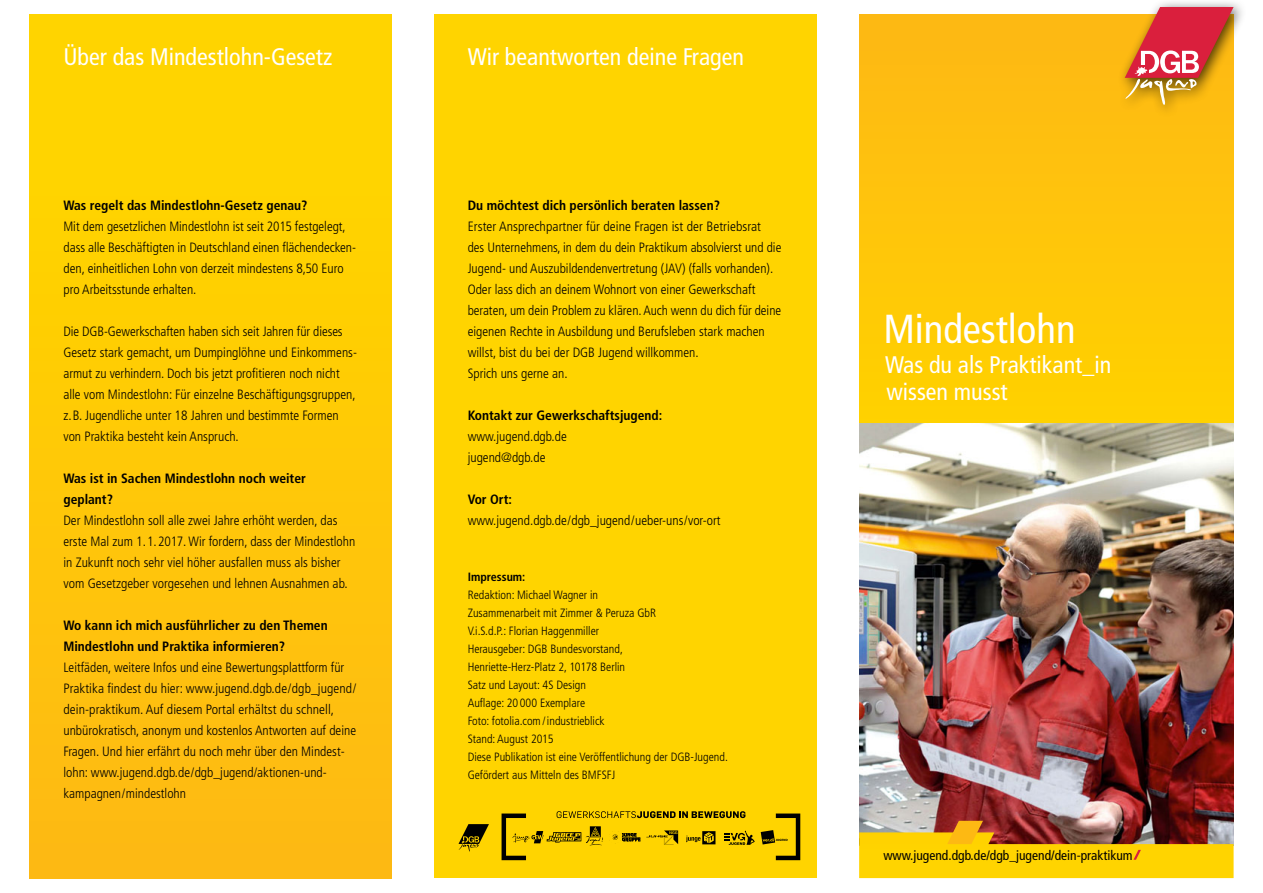
<style>
.page{position:relative;width:1263px;height:893px;background:#fff}
.page>*{position:absolute;margin:0;border:0;box-sizing:border-box;transform-origin:0 0}
.t1{font:condensed 40.5px "Frutiger LT Std";color:#fff}
.t2{font:condensed 24px/27px "Frutiger LT Std";color:#fff}
.t3{font:300 condensed 13.5px/21px "Frutiger LT Std";color:#000}
.t4{font:700 condensed 13.5px/21px "Frutiger LT Std";color:#000}
.t5{font:condensed 13.5px "Frutiger LT Std";color:#000}
.t6{font:300 condensed 12px/18px "Frutiger LT Std";color:#000}
.t7{font:700 condensed 12px "Frutiger LT Std";color:#000}
</style>
<div class="page">
<div style="left:29px;top:15px;width:362px;height:863px;background:linear-gradient(to bottom,#ffd800,#feb913)"></div>
<div style="left:433px;top:15px;width:383px;height:863px;background:#ffd400"></div>
<div style="left:859px;top:15px;width:374px;height:817px;background:linear-gradient(to right,#fec40c,#fec809)"></div>
<img style="left:859px;top:424px;width:374px;height:397px">
<svg style="left:859px;top:821px;width:374px;height:57px;background:#d8a819"></svg>
<svg style="left:458px;top:824px;width:31px;height:28px"></svg>
<svg style="left:501px;top:811px;width:299px;height:49px"></svg>
<div style="left:1117px;top:0;width:129px;height:118px;background:#000;opacity:.7"></div>
<svg style="left:1124px;top:7px;width:109px;height:98px;background:#e0763f"></svg>
<h2 class="t2" style="left:63px;top:43px;width:270px">Über das Mindestlohn-Gesetz</h2>
<h2 class="t2" style="left:467px;top:43px;width:278px">Wir beantworten deine Fragen</h2>
<p class="t4" style="left:63px;top:195px;width:245px">Was regelt das Mindestlohn-Gesetz genau?</p>
<p class="t3" style="left:63px;top:216px;width:294px">Mit dem gesetzlichen Mindestlohn ist seit 2015 festgelegt, dass alle Beschäftigten in Deutschland einen flächendecken&shy;den, einheitlichen Lohn von derzeit mindestens 8,50 Euro pro Arbeitsstunde erhalten.</p>
<p class="t3" style="left:63px;top:321px;width:295px">Die DGB-Gewerkschaften haben sich seit Jahren für dieses Gesetz stark gemacht, um Dumpinglöhne und Einkommens&shy;armut zu verhindern. Doch bis jetzt profitieren noch nicht alle vom Mindestlohn: Für einzelne Beschäftigungsgruppen, z.B. Jugendliche unter 18 Jahren und bestimmte Formen von Praktika besteht kein Anspruch.</p>
<p class="t4" style="left:63px;top:468px;width:244px">Was ist in Sachen Mindestlohn noch weiter geplant?</p>
<p class="t3" style="left:63px;top:510px;width:293px">Der Mindestlohn soll alle zwei Jahre erhöht werden, das erste Mal zum 1.1.2017. Wir fordern, dass der Mindestlohn in Zukunft noch sehr viel höher ausfallen muss als bisher vom Gesetzgeber vorgesehen und lehnen Ausnahmen ab.</p>
<p class="t4" style="left:63px;top:615px;width:266px">Wo kann ich mich ausführlicher zu den Themen<br>Mindestlohn und Praktika informieren?</p>
<p class="t3" style="left:63px;top:657px;width:294px">Leitfäden, weitere Infos und eine Bewertungsplattform für Praktika findest du hier: www.jugend.dgb.de/dgb_jugend/ dein-praktikum. Auf diesem Portal erhältst du schnell, unbürokratisch, anonym und kostenlos Antworten auf deine Fragen. Und hier erfährt du noch mehr über den Mindest&shy;lohn: www.jugend.dgb.de/dgb_jugend/aktionen-und&shy;kampagnen/mindestlohn</p>
<p class="t4" style="left:467px;top:195px;width:254px">Du möchtest dich persönlich beraten lassen?</p>
<p class="t3" style="left:467px;top:216px;width:315px">Erster Ansprechpartner für deine Fragen ist der Betriebsrat<br>des Unternehmens, in dem du dein Praktikum absolvierst und die Jugend- und Auszubildendenvertretung (JAV) (falls vorhanden).<br>Oder lass dich an deinem Wohnort von einer Gewerkschaft beraten, um dein Problem zu klären. Auch wenn du dich für deine eigenen Rechte in Ausbildung und Berufsleben stark machen willst, bist du bei der DGB Jugend willkommen.<br>Sprich uns gerne an.</p>
<p class="t4" style="left:467px;top:405px;width:196px">Kontakt zur Gewerkschaftsjugend:</p>
<p class="t3" style="left:467px;top:426px;width:101px">www.jugend.dgb.de jugend@dgb.de</p>
<p class="t4" style="left:467px;top:489px;width:46px">Vor Ort:</p>
<p class="t3" style="left:467px;top:510px;width:254px">www.jugend.dgb.de/dgb_jugend/ueber-uns/vor-ort</p>
<p class="t7" style="left:467px;top:570px;width:59px">Impressum:</p>
<p class="t6" style="left:467px;top:586px;width:262px">Redaktion: Michael Wagner in<br>Zusammenarbeit mit Zimmer &amp; Peruza GbR<br>V.i.S.d.P.: Florian Haggenmiller<br>Herausgeber: DGB Bundesvorstand,<br>Henriette-Herz-Platz 2, 10178 Berlin<br>Satz und Layout: 4S Design<br>Auflage: 20 000 Exemplare<br>Foto: fotolia.com/industrieblick<br>Stand: August 2015<br>Diese Publikation ist eine Veröffentlichung der DGB-Jugend.<br>Gefördert aus Mitteln des BMFSFJ</p>
<h1 class="t1" style="left:883px;top:305px;width:194px">Mindestlohn</h1>
<h2 class="t2" style="left:884px;top:351px;width:228px">Was du als Praktikant_in wissen musst</h2>
<p class="t5" style="left:883px;top:847px;width:251px">www.jugend.dgb.de/dgb_jugend/dein-praktikum</p>
</div>
